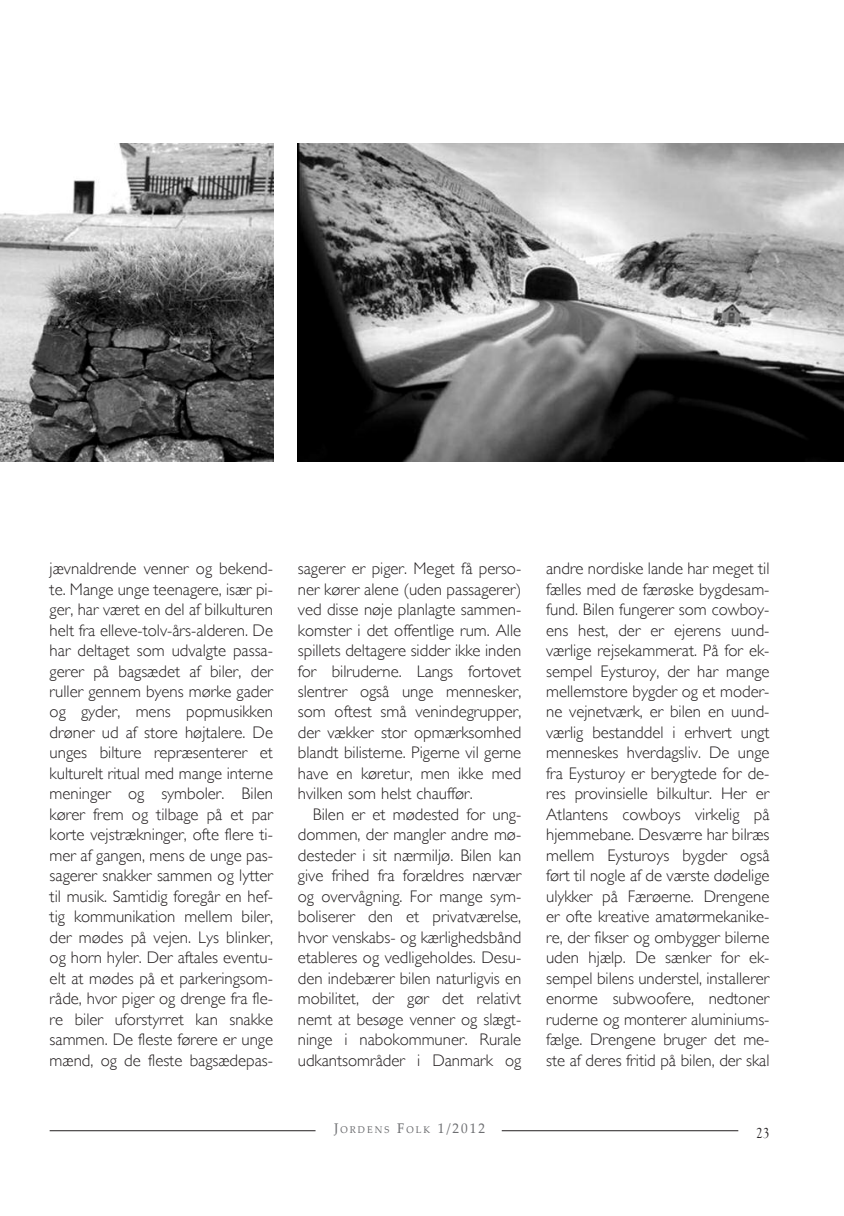
<style>
.page{position:relative;width:844px;height:1216px;background:#fff}
.page>*{position:absolute;margin:0;border:0;box-sizing:border-box;transform-origin:0 0}
.t1{font:300 16.8px/20.5px "Gill Sans";color:#231f20;text-align:justify}
.t2{font:14.88px "Goudy Old Style T";color:#231f20;scale:.9 1}
.t3{font:9.8px "Palatino Linotype";letter-spacing:.215em;color:#6c6d70;scale:.95 1}
.s1{font-size:14px}
</style>
<div class="page">
<hr style="left:50px;top:1130px;width:265px;height:1px;background:#231f20">
<hr style="left:501px;top:1130px;width:237px;height:1px;background:#231f20">
<img style="left:0;top:144px;width:273px;height:318px">
<img style="left:298px;top:144px;width:545px;height:318px">
<p class="t1" style="left:50px;top:558px;width:225px">jævnaldrende venner og bekend&shy;te. Mange unge teenagere, især pi&shy;ger, har været en del af bilkulturen helt fra elleve-tolv-års-alderen. De har deltaget som udvalgte passa&shy;gerer på bagsædet af biler, der ruller gennem byens mørke gader og gyder, mens popmusikken drøner ud af store højtalere. De unges bilture repræsenterer et kulturelt ritual med mange interne meninger og symboler. Bilen kører frem og tilbage på et par korte vejstrækninger, ofte flere ti&shy;mer af gangen, mens de unge pas&shy;sagerer snakker sammen og lytter til musik. Samtidig foregår en hef&shy;tig kommunikation mellem biler, der mødes på vejen. Lys blinker, og horn hyler. Der aftales eventu&shy;elt at mødes på et parkeringsom&shy;råde, hvor piger og drenge fra fle&shy;re biler uforstyrret kan snakke sammen. De fleste førere er unge mænd, og de fleste bagsædepas-</p>
<p class="t1" style="left:298px;top:558px;width:225px">sagerer er piger. Meget få perso&shy;ner kører alene (uden passagerer) ved disse nøje planlagte sammen&shy;komster i det offentlige rum. Alle spillets deltagere sidder ikke inden for bilruderne. Langs fortovet slentrer også unge mennesker, som oftest små venindegrupper, der vækker stor opmærksomhed blandt bilisterne. Pigerne vil gerne have en køretur, men ikke med hvilken som helst chauffør.</p>
<p class="t1" style="left:298px;top:804px;width:225px;text-indent:15px">Bilen er et mødested for ung&shy;dommen, der mangler andre mø&shy;desteder i sit nærmiljø. Bilen kan give frihed fra forældres nærvær og overvågning. For mange sym&shy;boliserer den et privatværelse, hvor venskabs- og kærlighedsbånd etableres og vedligeholdes. Desu&shy;den indebærer bilen naturligvis en mobilitet, der gør det relativt nemt at besøge venner og slægt&shy;ninge i nabokommuner. Rurale udkantsområder i Danmark og</p>
<p class="t1" style="left:546px;top:558px;width:225px">andre nordiske lande har meget til fælles med de færøske bygdesam&shy;fund. Bilen fungerer som cowboy&shy;ens hest, der er ejerens uund&shy;værlige rejsekammerat. På for ek&shy;sempel Eysturoy, der har mange mellemstore bygder og et moder&shy;ne vejnetværk, er bilen en uund&shy;værlig bestanddel i erhvert ungt menneskes hverdagsliv. De unge fra Eysturoy er berygtede for de&shy;res provinsielle bilkultur. Her er Atlantens cowboys virkelig på hjemmebane. Desværre har bilræs mellem Eysturoys bygder også ført til nogle af de værste dødelige ulykker på Færøerne. Drengene er ofte kreative amatørmekanike&shy;re, der fikser og ombygger bilerne uden hjælp. De sænker for ek&shy;sempel bilens understel, installerer enorme subwoofere, nedtoner ruderne og monterer aluminiums&shy;fælge. Drengene bruger det me&shy;ste af deres fritid på bilen, der skal</p>
<p class="t3" style="left:334px;top:1125px;width:160px"><span class="s1">J</span>ORDENS <span class="s1">F</span>OLK <span class="s1">1/2012</span></p>
<p class="t2" style="left:755px;top:1124px;width:16px">23</p>
</div>
